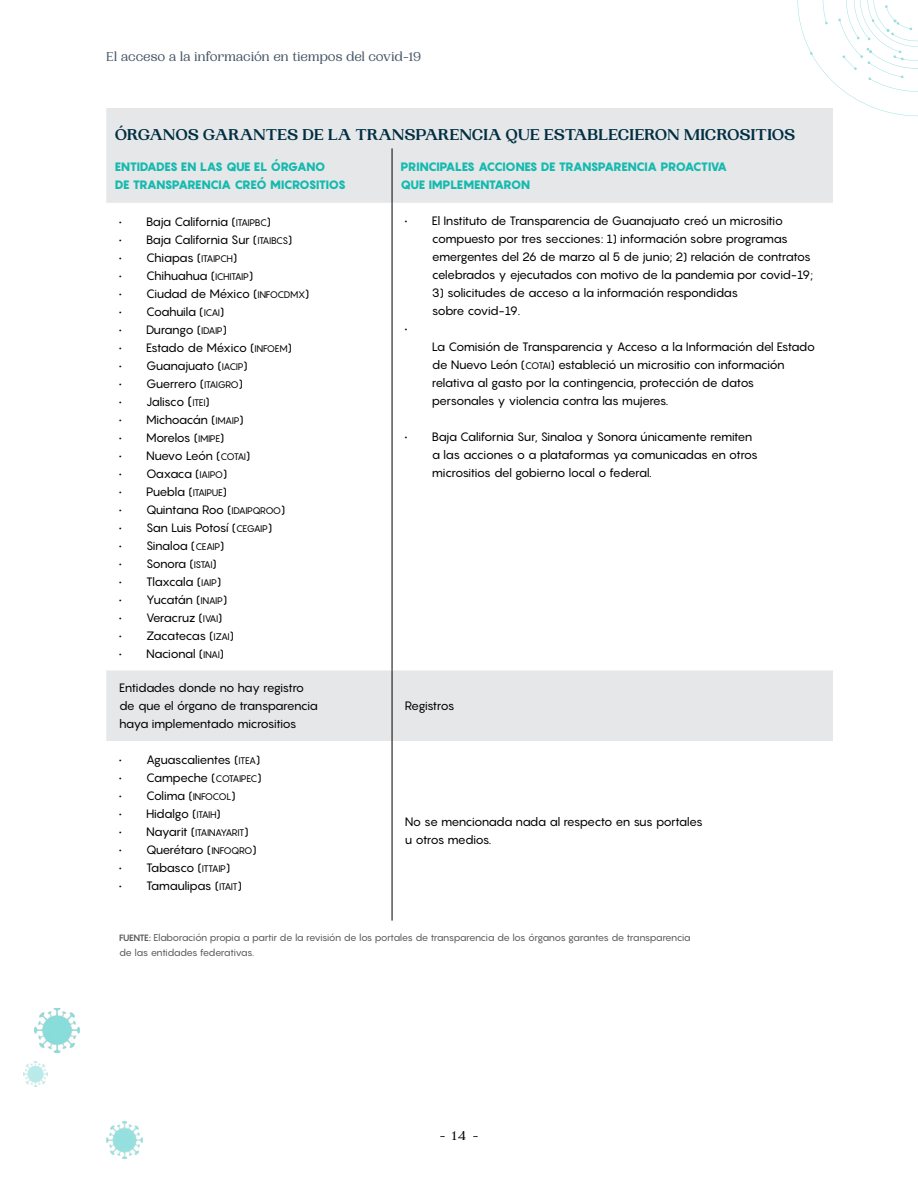
<style>
.page{position:relative;width:918px;height:1188px;background:#fff}
.page>*{position:absolute;margin:0;border:0;box-sizing:border-box;transform-origin:0 0}
.t1{font:700 16.5px "PP Woodland";letter-spacing:-.015em;color:#002e42}
.t2{font:13.5px "PP Woodland";letter-spacing:-.02em;color:#455567}
.t3{font:13.5px "PP Woodland";color:#000}
.t4{font:12px/18px "Pangram";letter-spacing:-.06em;color:#000}
.t5{font:900 12px/18px "Pangram";letter-spacing:-.06em;color:#14baaf}
.t6{font:12px "Pangram";letter-spacing:-.035em;color:#000}
.t7{font:12px "Pangram";letter-spacing:-.08em;color:#000}
.t8{font:9.75px/15px "Pangram";letter-spacing:-.055em;color:#58595b}
.t9{font:9.45px "Pangram";letter-spacing:-.055em;color:#000}
.s1{font-size:9.45px}
.s2{font-size:13.5px}
.s3{font-size:12px}
.s4{font-weight:700;font-size:9px}
</style>
<div class="page">
<svg style="left:797px;top:0;width:121px;height:117px"></svg>
<img style="left:35px;top:1008px;width:44px;height:45px">
<img style="left:106px;top:1122px;width:36px;height:36px">
<img style="left:23px;top:1062px;width:25px;height:24px">
<svg style="left:106px;top:108px;width:727px;height:633px"></svg>
<hr style="left:392px;top:148px;width:1px;height:55px;background:#000">
<hr style="left:392px;top:203px;width:1px;height:467px;background:#000">
<hr style="left:392px;top:670px;width:1px;height:71px;background:#000">
<hr style="left:392px;top:741px;width:1px;height:180px;background:#000">
<p class="t2" style="left:106px;top:48px;width:316px">El acceso a la información en tiempos del covid-19</p>
<h1 class="t1" style="left:115px;top:124px;width:682px">ÓRGANOS GARANTES DE LA TRANSPARENCIA QUE ESTABLECIERON MICROSITIOS</h1>
<p class="t5" style="left:115px;top:158px;width:233px">ENTIDADES EN LAS QUE EL ÓRGANO<br>DE TRANSPARENCIA CREÓ MICROSITIOS</p>
<p class="t5" style="left:401px;top:158px;width:328px">PRINCIPALES ACCIONES DE TRANSPARENCIA PROACTIVA<br>QUE IMPLEMENTARON</p>
<p class="t4" style="left:119px;top:212px;width:154px">• Baja California (<span class="s1">ITAIPBC</span>)</p>
<p class="t4" style="left:119px;top:230px;width:175px">• Baja California Sur (<span class="s1">ITAIBCS</span>)</p>
<p class="t4" style="left:119px;top:248px;width:120px">• Chiapas (<span class="s1">ITAIPCH</span>)</p>
<p class="t4" style="left:119px;top:266px;width:136px">• Chihuahua (<span class="s1">ICHITAIP</span>)</p>
<p class="t4" style="left:119px;top:284px;width:192px">• Ciudad de México (<span class="s1">INFOCDMX</span>)</p>
<p class="t4" style="left:119px;top:302px;width:107px">• Coahuila (<span class="s1">ICAI</span>)</p>
<p class="t4" style="left:119px;top:320px;width:110px">• Durango (<span class="s1">IDAIP</span>)</p>
<p class="t4" style="left:119px;top:338px;width:174px">• Estado de México (<span class="s1">INFOEM</span>)</p>
<p class="t4" style="left:119px;top:356px;width:130px">• Guanajuato (<span class="s1">IACIP</span>)</p>
<p class="t4" style="left:119px;top:374px;width:126px">• Guerrero (<span class="s1">ITAIGRO</span>)</p>
<p class="t4" style="left:119px;top:392px;width:92px">• Jalisco <span class="s2">(</span><span class="s1">ITEI</span>)</p>
<p class="t4" style="left:119px;top:410px;width:126px">• Michoacán (<span class="s1">IMAIP</span>)</p>
<p class="t4" style="left:119px;top:428px;width:107px">• Morelos (<span class="s1">IMIPE</span>)</p>
<p class="t4" style="left:119px;top:446px;width:133px">• Nuevo León (<span class="s1">COTAI</span>)</p>
<p class="t4" style="left:119px;top:464px;width:110px">• Oaxaca (<span class="s1">IAIPO</span>)</p>
<p class="t4" style="left:119px;top:482px;width:110px">• Puebla (<span class="s1">ITAIPUE</span>)</p>
<p class="t4" style="left:119px;top:500px;width:168px">• Quintana Roo (<span class="s1">IDAIPQROO</span>)</p>
<p class="t4" style="left:119px;top:518px;width:155px">• San Luis Potosí (<span class="s1">CEGAIP</span>)</p>
<p class="t4" style="left:119px;top:536px;width:107px">• Sinaloa (<span class="s1">CEAIP</span>)</p>
<p class="t4" style="left:119px;top:554px;width:99px">• Sonora (<span class="s1">ISTAI</span>)</p>
<p class="t4" style="left:119px;top:572px;width:104px">• Tlaxcala (<span class="s1">IAIP</span>)</p>
<p class="t4" style="left:119px;top:590px;width:110px">• Yucatán (<span class="s1">INAIP</span>)</p>
<p class="t4" style="left:119px;top:608px;width:105px">• Veracruz (<span class="s1">IVAI</span>)</p>
<p class="t4" style="left:119px;top:626px;width:116px">• Zacatecas (<span class="s1">IZAI</span>)</p>
<p class="t4" style="left:119px;top:644px;width:107px">• Nacional (<span class="s1">INAI</span>)</p>
<p class="t4" style="left:432px;top:211px;width:383px;text-indent:-27px">• El Instituto de Transparencia de Guanajuato creó un micrositio compuesto por tres secciones: 1) información sobre programas emergentes del 26 de marzo al 5 de junio; 2) relación de contratos celebrados y ejecutados con motivo de la pandemia por covid-19;</p>
<p class="t4" style="left:432px;top:283px;width:308px">3) solicitudes de acceso a la información respondidas sobre covid-19.</p>
<p class="t4" style="left:405px;top:319px;width:4px">•</p>
<p class="t4" style="left:432px;top:337px;width:385px">La Comisión de Transparencia y Acceso a la Información del Estado de Nuevo León (<span class="s1">COTAI</span>) estableció un micrositio con información relativa al gasto por la contingencia, protección de datos personales y violencia contra las mujeres.</p>
<p class="t4" style="left:432px;top:427px;width:328px;text-indent:-27px">• Baja California Sur, Sinaloa y Sonora únicamente remiten a las acciones o a plataformas ya comunicadas en otros micrositios del gobierno local o federal.</p>
<p class="t4" style="left:119px;top:679px;width:200px">Entidades donde no hay registro de que el órgano de transparencia haya implementado micrositios</p>
<p class="t4" style="left:119px;top:750px;width:143px">• Aguascalientes (<span class="s1">ITEA</span>)</p>
<p class="t4" style="left:119px;top:768px;width:144px">• Campeche (<span class="s1">COTAIPEC</span>)</p>
<p class="t4" style="left:119px;top:786px;width:118px">• Colima (<span class="s1">INFOCOL</span>)</p>
<p class="t4" style="left:119px;top:804px;width:103px">• Hidalgo (<span class="s1">ITAIH</span>)</p>
<p class="t9" style="left:119px;top:826px;width:131px"><span class="s3">• Nayarit (</span>ITAINAYARIT<span class="s3">)</span></p>
<p class="t4" style="left:119px;top:840px;width:139px">• Querétaro (<span class="s1">INFOQRO</span>)</p>
<p class="t7" style="left:119px;top:860px;width:113px">• Tabasco (<span class="s1">ITTAIP</span>)</p>
<p class="t6" style="left:119px;top:878px;width:125px">• Tamaulipas (<span class="s1">ITAIT</span>)</p>
<p class="t4" style="left:405px;top:697px;width:51px">Registros</p>
<p class="t4" style="left:405px;top:813px;width:299px">No se mencionada nada al respecto en sus portales u otros medios.</p>
<p class="t8" style="left:119px;top:930px;width:573px"><span class="s4">FUENTE:</span> Elaboración propia a partir de la revisión de los portales de transparencia de los órganos garantes de transparencia de las entidades federativas.</p>
<p class="t3" style="left:440px;top:1127px;width:40px">- 14 -</p>
</div>
